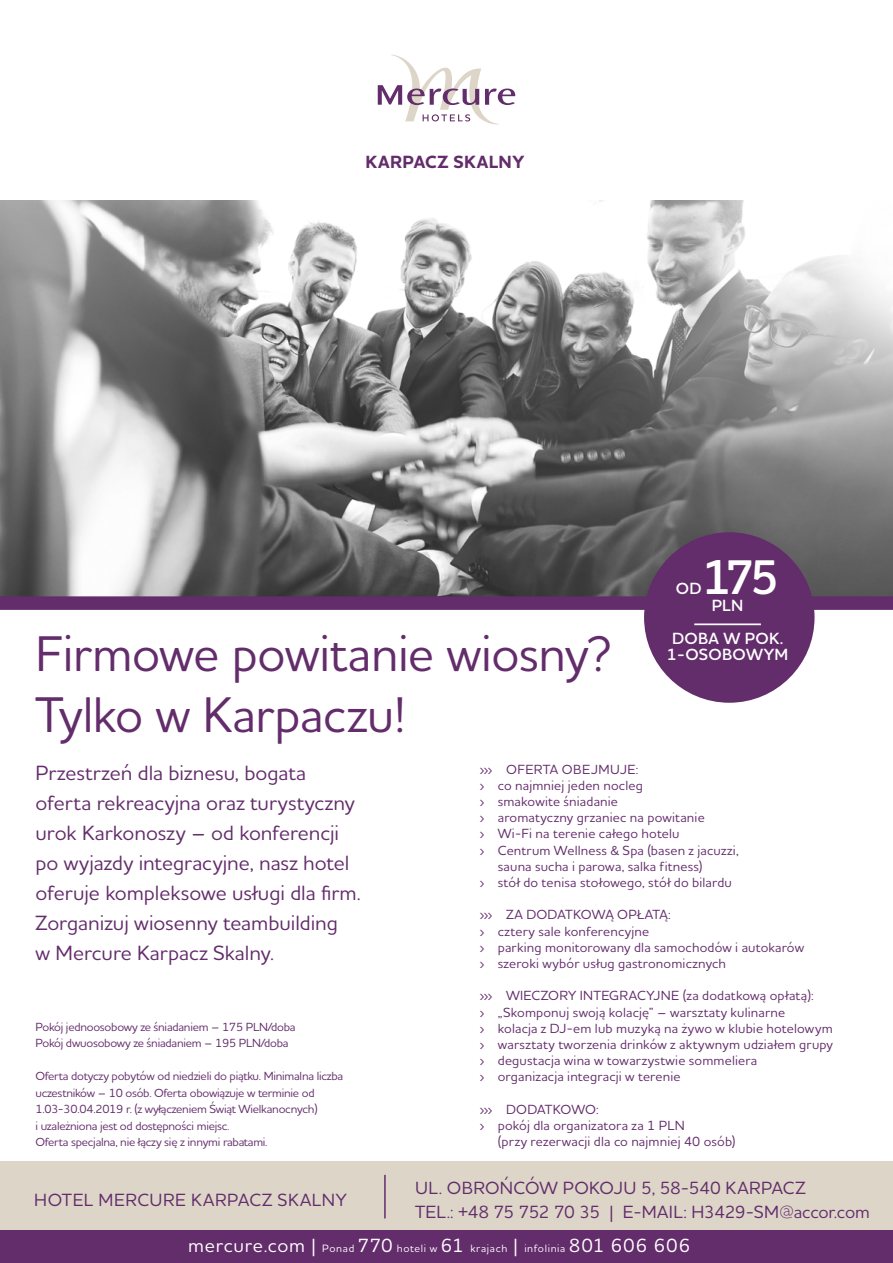
<style>
.page{position:relative;width:893px;height:1263px;background:#fff}
.page>*{position:absolute;margin:0;border:0;box-sizing:border-box;transform-origin:0 0}
.t1{font:500 51px/61.2px "Houschka Alt Pro";letter-spacing:-.01em;color:#632c6b}
.t2{font:600 49.5px "Houschka Alt Pro";color:#fff}
.t3{font:500 21px/30px "Houschka Alt Pro";letter-spacing:-.005em;color:#632c6b}
.t4{font:500 18px/24px "Houschka Alt Pro";color:#632c6b}
.t5{font:500 18px "Houschka Alt Pro";letter-spacing:.02em;color:#632c6b}
.t6{font:700 18px "Houschka Alt Pro";letter-spacing:.02em;color:#632c6b}
.t7{font:600 16.5px/33px "Houschka Alt Pro";letter-spacing:.015em;color:#fff;text-align:center}
.t8{font:500 13.5px/16.2px "Houschka Alt Pro";letter-spacing:.01em;color:#632c6b}
.t9{font:500 12px/16.5px "Houschka Alt Pro";letter-spacing:-.02em;color:#632c6b}
.t10{font:500 10.8px "Houschka Alt Pro";letter-spacing:.055em;color:#fff}
.s1{font-size:19.5px}
</style>
<div class="page">
<img style="left:0;top:201px;width:893px;height:395px">
<svg style="left:378px;top:54px;width:137px;height:70px"></svg>
<div style="left:0;top:596px;width:893px;height:14px;background:#632c6b"></div>
<div style="left:0;top:1230px;width:893px;height:33px;background:#632c6b"></div>
<div style="left:0;top:1162px;width:893px;height:68px;background:#ddd6c8"></div>
<hr style="left:384px;top:1175px;width:2px;height:43px;background:#632c6b">
<div style="left:644px;top:532px;width:170px;height:171px;background:#632c6b;border-radius:50%"></div>
<hr style="left:694px;top:623px;width:67px;height:2px;background:#fff">
<h3 class="t6" style="left:366px;top:150px;width:160px">KARPACZ SKALNY</h3>
<h2 class="t2" style="left:702px;top:546px;width:79px">175</h2>
<p class="t7" style="left:672px;top:589px;width:113px">PLN<br>DOBA W POK.</p>
<p class="t7" style="left:667px;top:638px;width:123px">1-OSOBOWYM</p>
<p class="t7" style="left:676px;top:572px;width:27px">OD</p>
<h1 class="t1" style="left:36px;top:621px;width:578px">Firmowe powitanie wiosny?<br>Tylko w Karpaczu!</h1>
<p class="t8" style="left:480px;top:760px;width:55px">››› OFERTA</p>
<p class="t8" style="left:562px;top:760px;width:22px">OBEJMUJE</p>
<p class="t3" style="left:36px;top:757px;width:327px">Przestrzeń dla biznesu, bogata oferta rekreacyjna oraz turystyczny urok Karkonoszy – od konferencji po wyjazdy integracyjne, nasz hotel oferuje kompleksowe usługi dla firm.<br>Zorganizuj wiosenny teambuilding<br>w M ercure Karpacz Skalny.</p>
<p class="t8" style="left:480px;top:760px;width:227px;text-indent:156px">:<br>› co najmniej jeden nocleg<br>› smakowite śniadanie<br>› aromatyczny grzaniec na powitanie › W</p>
<p class="t8" style="left:512px;top:825px;width:169px">i-Fi na terenie całego hotelu</p>
<p class="t8" style="left:480px;top:841px;width:260px">› Centrum Wellness &amp; Spa (basen z jacuzzi,</p>
<p class="t8" style="left:498px;top:858px;width:206px">sauna sucha i parowa, salka fitness)</p>
<p class="t8" style="left:480px;top:874px;width:254px">› stół do tenisa stołowego, stół do bilardu</p>
<p class="t8" style="left:480px;top:906px;width:25px">››› ZA</p>
<p class="t8" style="left:480px;top:906px;width:326px;text-indent:47px">DODATKOWĄ OPŁATĄ:<br>› cztery sale konferencyjne<br>› parking monitorowany dla samochodów i autokarów › szeroki wybór usług gastronomicznych</p>
<p class="t8" style="left:480px;top:987px;width:24px">››› WIECZ</p>
<p class="t8" style="left:548px;top:987px;width:40px">ORY INTE</p>
<p class="t8" style="left:609px;top:987px;width:20px">GRACYJNE</p>
<p class="t8" style="left:480px;top:987px;width:355px;text-indent:203px">(za dodatkową opłatą):<br>› „Skomponuj swoją kolację” – warsztaty kulinarne<br>› kolacja z DJ-em lub muzyką na żywo w klubie hotelowym › warsztaty tworzenia drinków z aktywnym udziałem grupy › degustacja wina w towarzystwie sommeliera<br>› organizacja integracji w terenie</p>
<p class="t8" style="left:480px;top:1101px;width:121px">››› DODATKOWO:</p>
<p class="t8" style="left:480px;top:1117px;width:197px">› pokój dla organizatora za 1 PLN</p>
<p class="t8" style="left:498px;top:1133px;width:239px">(przy rezerwacji dla co najmniej 40 osób)</p>
<p class="t9" style="left:36px;top:1018px;width:262px">Pokój jednoosobowy ze śniadaniem – 175 PLN/doba<br>Pokój dwuosobowy ze śniadaniem – 195 PLN/doba</p>
<p class="t9" style="left:36px;top:1067px;width:309px">Oferta dotyczy pobytów od niedzieli do piątku. Minimalna liczba uczestników – 10 osób. Oferta obowiązuje w terminie od 1.03-30.04.2019 r. (z wyłączeniem Świąt Wielkanocnych)<br>i uzależniona jest od dostępności miejsc.<br>Oferta specjalna, nie łączy się z innymi rabatami.</p>
<h3 class="t4" style="left:415px;top:1175px;width:456px">ul. Obrońców Po koju 5, 58-540 Karpacz<br>tel.: +48 75 752 70 35 | E-mail: H3429-SM @accor.com</h3>
<h3 class="t5" style="left:34px;top:1188px;width:314px">Hotel mercure karpacz skalny</h3>
<p class="t10" style="left:188px;top:1241px;width:504px"><span class="s1">mercure.com |</span> Ponad <span class="s1">770</span> hoteli w <span class="s1">61</span> krajach <span class="s1">|</span> infolinia <span class="s1">801 606 606</span></p>
</div>
